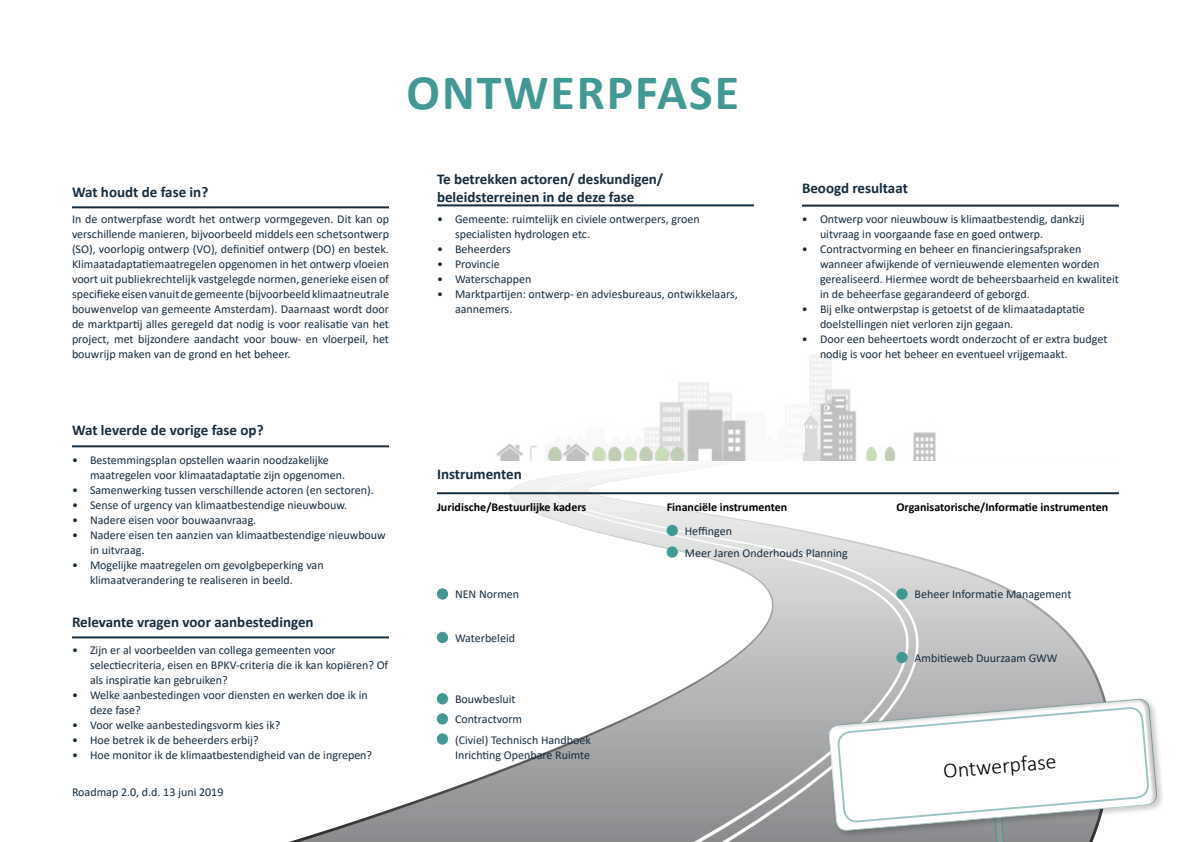
<style>
.page{position:relative;width:1191px;height:842px;background:#fff}
.page>*{position:absolute;margin:0;border:0;box-sizing:border-box;transform-origin:0 0}
.t1{font:700 49.7px "Calibri";letter-spacing:.04em;color:#419994}
.t2{font:300 22px "Calibri";color:#000}
.t3{font:700 15px "Calibri";color:#172c3d}
.t4{font:12px/15px "Calibri";color:#172c3d}
.t5{font:700 12px "Calibri";color:#000}
</style>
<div class="page">
<hr style="left:437px;top:204px;width:317px;height:2px;background:#172c3d">
<hr style="left:72px;top:206px;width:317px;height:2px;background:#172c3d">
<hr style="left:802px;top:205px;width:317px;height:2px;background:#172c3d">
<svg style="left:281px;top:447px;width:266px;height:395px"></svg>
<svg style="left:918px;top:460px;width:195px;height:215px"></svg>
<svg style="left:548px;top:460px;width:369px;height:382px"></svg>
<img style="left:491px;top:354px;width:445px;height:106px">
<hr style="left:437px;top:492px;width:682px;height:2px;background:#172c3d">
<hr style="left:72px;top:445px;width:317px;height:2px;background:#172c3d">
<svg style="left:821px;top:695px;width:9px;height:138px"></svg>
<svg style="left:830px;top:692px;width:333px;height:141px"></svg>
<svg style="left:837px;top:675px;width:311px;height:167px"></svg>
<hr style="left:72px;top:636px;width:317px;height:2px;background:#172c3d">
<div style="left:437px;top:734px;width:10px;height:10px;background:#419994;border-radius:50%"></div>
<div style="left:437px;top:733px;width:11px;height:11px;border:1px solid #419994;border-radius:50%"></div>
<div style="left:667px;top:525px;width:10px;height:10px;background:#419994;border-radius:50%"></div>
<div style="left:667px;top:525px;width:10px;height:11px;border:1px solid #419994;border-radius:50%"></div>
<div style="left:667px;top:547px;width:10px;height:10px;background:#419994;border-radius:50%"></div>
<div style="left:667px;top:547px;width:10px;height:10px;border:1px solid #419994;border-radius:50%"></div>
<div style="left:437px;top:632px;width:10px;height:10px;background:#419994;border-radius:50%"></div>
<div style="left:437px;top:632px;width:11px;height:11px;border:1px solid #419994;border-radius:50%"></div>
<div style="left:437px;top:694px;width:10px;height:10px;background:#419994;border-radius:50%"></div>
<div style="left:437px;top:693px;width:11px;height:11px;border:1px solid #419994;border-radius:50%"></div>
<div style="left:897px;top:589px;width:10px;height:10px;background:#419994;border-radius:50%"></div>
<div style="left:896px;top:588px;width:11px;height:11px;border:1px solid #419994;border-radius:50%"></div>
<div style="left:437px;top:589px;width:10px;height:10px;background:#419994;border-radius:50%"></div>
<div style="left:437px;top:588px;width:11px;height:11px;border:1px solid #419994;border-radius:50%"></div>
<div style="left:437px;top:714px;width:10px;height:10px;background:#419994;border-radius:50%"></div>
<div style="left:437px;top:713px;width:11px;height:11px;border:1px solid #419994;border-radius:50%"></div>
<div style="left:897px;top:652px;width:10px;height:11px;background:#419994;border-radius:50%"></div>
<div style="left:896px;top:652px;width:11px;height:11px;border:1px solid #419994;border-radius:50%"></div>
<h1 class="t1" style="left:406px;top:58px;width:334px">ONTWERPFASE</h1>
<p class="t3" style="left:437px;top:168px;width:228px">Te betrekken actoren/ deskundigen/</p>
<p class="t3" style="left:72px;top:181px;width:138px">Wat houdt de fase in?</p>
<p class="t3" style="left:437px;top:186px;width:199px">beleidsterreinen in de deze fase</p>
<p class="t4" style="left:72px;top:212px;width:318px;text-align:justify">In de ontwerpfase wordt het ontwerp vormgegeven. Dit kan op verschillende manieren, bijvoorbeeld middels een schetsontwerp (SO), voorlopig ontwerp (VO), definitief ontwerp (DO) en bestek.<br>Klimaatadaptatiemaatregelen opgenomen in het ontwerp vloeien voort uit publiekrechtelijk vastgelegde normen, generieke eisen of specifieke eisen vanuit de gemeente (bijvoorbeeld klimaatneutrale bouwenvelop van gemeente Amsterdam). Daarnaast wordt door de marktpartij alles geregeld dat nodig is voor realisatie van het project, met bijzondere aandacht voor bouw- en vloerpeil, het bouwrijp maken van de grond en het beheer.</p>
<p class="t4" style="left:455px;top:212px;width:246px;text-indent:-18px">• Gemeente: ruimtelijk en civiele ontwerpers, groen specialisten hydrologen etc.</p>
<p class="t4" style="left:437px;top:242px;width:75px">• Beheerders</p>
<p class="t4" style="left:437px;top:257px;width:64px">• Provincie</p>
<p class="t4" style="left:437px;top:272px;width:96px">• Waterschappen</p>
<p class="t4" style="left:455px;top:287px;width:284px;text-indent:-18px">• Marktpartijen: ontwerp- en adviesbureaus, ontwikkelaars, aannemers.</p>
<p class="t3" style="left:802px;top:177px;width:107px">Beoogd resultaat</p>
<p class="t4" style="left:820px;top:212px;width:266px;text-indent:-18px">• Ontwerp voor nieuwbouw is klimaatbestendig, dankzij uitvraag in voorgaande fase en goed ontwerp.</p>
<p class="t4" style="left:820px;top:242px;width:300px;text-indent:-18px">• Contractvorming en beheer en financieringsafspraken wanneer afwijkende of vernieuwende elementen worden gerealiseerd. Hiermee wordt de beheersbaarheid en kwaliteit in de beheerfase gegarandeerd of geborgd.</p>
<p class="t4" style="left:820px;top:302px;width:266px;text-indent:-18px">• Bij elke ontwerpstap is getoetst of de klimaatadaptatie doelstellingen niet verloren zijn gegaan.</p>
<p class="t4" style="left:820px;top:332px;width:289px;text-indent:-18px">• Door een beheertoets wordt onderzocht of er extra budget nodig is voor het beheer en eventueel vrijgemaakt.</p>
<p class="t3" style="left:72px;top:419px;width:193px">Wat leverde de vorige fase op?</p>
<p class="t4" style="left:90px;top:453px;width:256px;text-indent:-18px">• Bestemmingsplan opstellen waarin noodzakelijke maatregelen voor klimaatadaptatie zijn opgenomen.</p>
<p class="t4" style="left:72px;top:483px;width:303px">• Samenwerking tussen verschillende actoren (en sectoren).</p>
<p class="t4" style="left:72px;top:498px;width:277px">• Sense of urgency van klimaatbestendige nieuwbouw.</p>
<p class="t4" style="left:72px;top:513px;width:186px">• Nadere eisen voor bouwaanvraag.</p>
<p class="t4" style="left:90px;top:528px;width:297px;text-indent:-18px">• Nadere eisen ten aanzien van klimaatbestendige nieuwbouw in uitvraag.</p>
<p class="t4" style="left:90px;top:558px;width:235px;text-indent:-18px">• Mogelijke maatregelen om gevolgbeperking van klimaatverandering te realiseren in beeld.</p>
<p class="t3" style="left:72px;top:611px;width:243px">Relevante vragen voor aanbestedingen</p>
<p class="t4" style="left:90px;top:642px;width:300px;text-indent:-18px">• Zijn er al voorbeelden van collega gemeenten voor selectiecriteria, eisen en BPKV-criteria die ik kan kopiëren? Of als inspiratie kan gebruiken?</p>
<p class="t4" style="left:90px;top:687px;width:279px;text-indent:-18px">• Welke aanbestedingen voor diensten en werken doe ik in deze fase?</p>
<p class="t4" style="left:72px;top:717px;width:210px">• Voor welke aanbestedingsvorm kies ik?</p>
<p class="t4" style="left:72px;top:732px;width:188px">• Hoe betrek ik de beheerders erbij?</p>
<p class="t4" style="left:72px;top:747px;width:302px">• Hoe monitor ik de klimaatbestendigheid van de ingrepen?</p>
<p class="t4" style="left:72px;top:784px;width:153px">Roadmap 2.0, d.d. 13 juni 2019</p>
<p class="t3" style="left:437px;top:463px;width:86px">Instrumenten</p>
<p class="t5" style="left:437px;top:499px;width:151px">Juridische/Bestuurlijke kaders</p>
<p class="t5" style="left:667px;top:499px;width:122px">Financiële instrumenten</p>
<p class="t5" style="left:896px;top:499px;width:213px">Organisatorische/Informatie instrumenten</p>
<p class="t4" style="left:685px;top:523px;width:49px">Heffingen</p>
<p class="t4" style="left:455px;top:587px;width:66px">NEN Normen</p>
<p class="t4" style="left:455px;top:630px;width:61px">Waterbeleid</p>
<p class="t4" style="left:455px;top:691px;width:62px">Bouwbesluit</p>
<p class="t4" style="left:455px;top:712px;width:69px">Contractvorm</p>
<p class="t4" style="left:455px;top:732px;width:137px">(Civiel) Technisch Handboek<br>Inrichting Openbare Ruimte</p>
<p class="t4" style="left:685px;top:545px;width:165px">Meer Jaren Onderhouds Planning</p>
<p class="t4" style="left:914px;top:587px;width:158px">Beheer Informatie Management</p>
<p class="t4" style="left:914px;top:650px;width:145px">Ambitieweb Duurzaam GWW</p>
<h2 class="t2" style="left:942px;top:757px;width:115px;rotate:-5deg">Ontwerpfase</h2>
</div>
